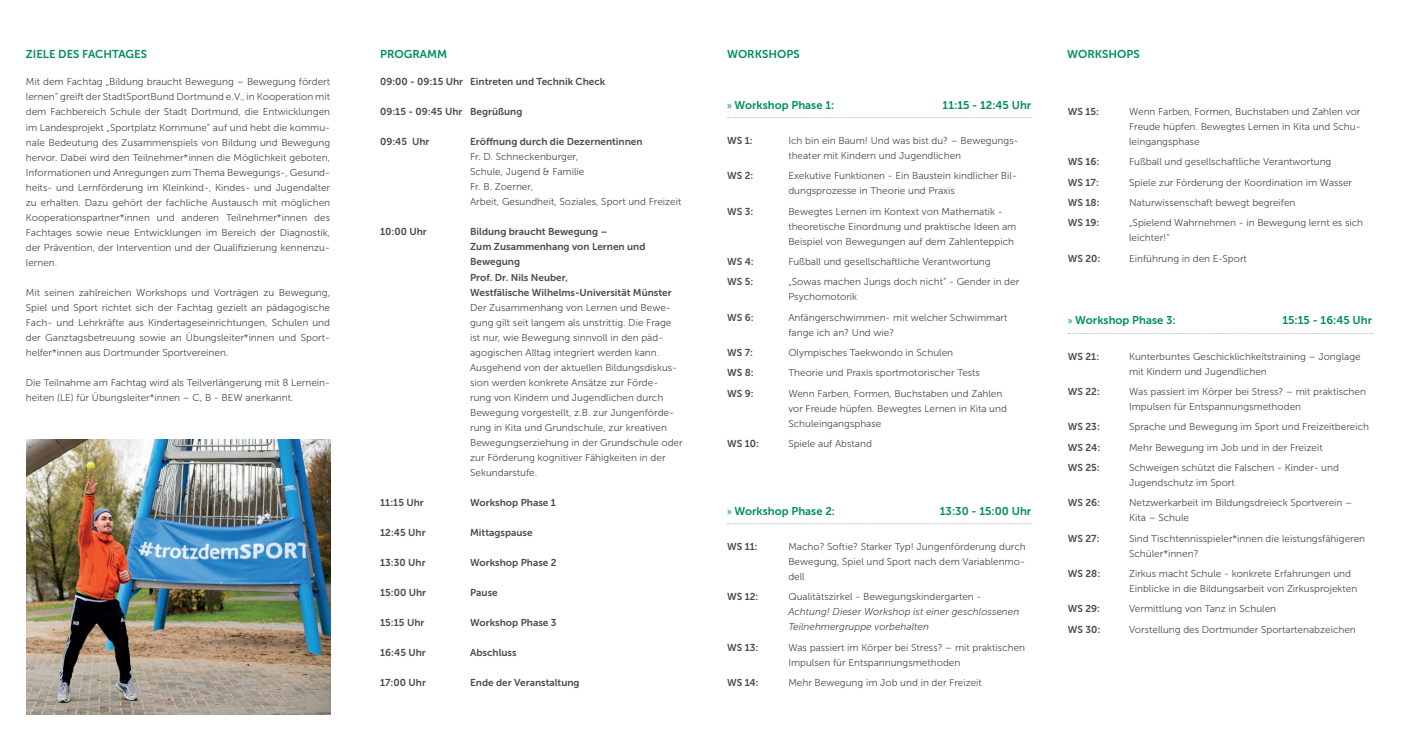
<style>
.page{position:relative;width:1407px;height:745px;background:#fff}
.page>*{position:absolute;margin:0;border:0;box-sizing:border-box;transform-origin:0 0}
.t1{font:11.38px "Museo Sans 700";color:#008f55}
.t2{font:11.25px "Museo Sans 700";color:#008f55}
.t3{font:10px/15px "Museo Sans 300";color:#4b4c4d}
.t4{font:10px/15px "Museo Sans 700";color:#4b4c4d}
.t5{font:italic 10px/15px "Museo Sans 300";color:#4b4c4d}
.s1{font-family:"Myriad Pro"}
</style>
<div class="page">
<svg style="left:727px;top:117px;width:305px;height:1px"></svg>
<svg style="left:727px;top:523px;width:305px;height:1px"></svg>
<svg style="left:1068px;top:333px;width:304px;height:1px"></svg>
<img style="left:27px;top:439px;width:303px;height:275px">
<p class="t1" style="left:26px;top:47px;width:123px">ZIELE DES FACHTAGES</p>
<p class="t3" style="left:26px;top:74px;width:306px;text-align:justify">Mit dem Fachtag „Bildung braucht Bewegung – Bewegung fördert lernen“ greift der StadtSportBund Dortmund e. V., in Kooperation mit dem Fachbereich Schule der Stadt Dortmund, die Entwicklungen im Landesprojekt „Sportplatz Kommune“ auf und hebt die kommu&shy;nale Bedeutung des Zusammenspiels von Bildung und Bewegung hervor. Dabei wird den Teilnehmer*innen die Möglichkeit geboten, Informationen und Anregungen zum Thema Bewegungs-, Gesund&shy;heits- und Lernförderung im Kleinkind-, Kindes- und Jugendalter zu erhalten. Dazu gehört der fachliche Austausch mit möglichen Kooperationspartner*innen und anderen Teilnehmer*innen des Fachtages sowie neue Entwicklungen im Bereich der Diagnostik, der Prävention, der Intervention und der Qualifizierung kennenzu&shy;lernen.</p>
<p class="t3" style="left:26px;top:284px;width:306px">Mit seinen zahlreichen Workshops und Vorträgen zu Bewegung, Spiel und Sport richtet sich der Fachtag gezielt an pädagogische Fach- und Lehrkräfte aus Kindertageseinrichtungen, Schulen und der Ganztagsbetreuung sowie an Übungsleiter*innen und Sport&shy;helfer*innen aus Dortmunder Sportvereinen.</p>
<p class="t3" style="left:26px;top:374px;width:306px">Die Teilnahme am Fachtag wird als Teilverlängerung mit 8 Lernein&shy;heiten (LE) für Übungsleiter*innen – C, B - BEW anerkannt.</p>
<p class="t1" style="left:380px;top:47px;width:68px">PROGRAMM</p>
<p class="t4" style="left:380px;top:74px;width:227px">09:00 - 09:15 Uhr Eintreten und Technik Check</p>
<p class="t4" style="left:380px;top:104px;width:144px">09:15 - 09:45 Uhr Begrüßung</p>
<p class="t4" style="left:380px;top:134px;width:51px">09:45 Uhr</p>
<p class="t4" style="left:470px;top:134px;width:174px">Eröffnung durch die Dezernentinnen</p>
<p class="t3" style="left:470px;top:149px;width:213px">Fr. D. Schneckenburger,<br>Schule, Jugend &amp; Familie<br>Fr. B. Zoerner,<br>Arbeit, Gesundheit, Soziales, Sport und Freizeit</p>
<p class="t4" style="left:380px;top:224px;width:48px">10:00 Uhr</p>
<p class="t4" style="left:470px;top:224px;width:203px">Bildung braucht Bewegung –<br>Zum Zusammenhang von Lernen und<br>Bewegung<br>Prof. Dr. Nils Neuber,<br>Westfälische Wilhelms-Universität Münster</p>
<p class="t3" style="left:470px;top:299px;width:214px">Der Zusammenhang von Lernen und Bewe&shy;gung gilt seit langem als unstrittig. Die Frage ist nur, wie Bewegung sinnvoll in den päd&shy;agogischen Alltag integriert werden kann.<br>Ausgehend von der aktuellen Bildungsdiskus&shy;sion werden konkrete Ansätze zur Förde-<br>rung von Kindern und Jugendlichen durch Bewegung vorgestellt, z. B. zur Jungenförde&shy;rung in Kita und Grundschule, zur kreativen Bewegungserziehung in der Grundschule oder zur Förderung kognitiver Fähigkeiten in der Sekundarstufe.</p>
<p class="t4" style="left:380px;top:494px;width:45px">11:15 Uhr</p>
<p class="t4" style="left:470px;top:494px;width:87px">Workshop Phase 1</p>
<p class="t4" style="left:380px;top:524px;width:47px">12:45 Uhr</p>
<p class="t4" style="left:470px;top:524px;width:64px">Mittagspause</p>
<p class="t4" style="left:380px;top:554px;width:47px">13:30 Uhr</p>
<p class="t4" style="left:470px;top:554px;width:88px">Workshop Phase 2</p>
<p class="t4" style="left:380px;top:584px;width:48px">15:00 Uhr</p>
<p class="t4" style="left:470px;top:584px;width:29px">Pause</p>
<p class="t4" style="left:380px;top:614px;width:46px">15:15 Uhr</p>
<p class="t4" style="left:470px;top:614px;width:88px">Workshop Phase 3</p>
<p class="t4" style="left:380px;top:644px;width:47px">16:45 Uhr</p>
<p class="t4" style="left:470px;top:644px;width:48px">Abschluss</p>
<p class="t4" style="left:380px;top:674px;width:47px">17:00 Uhr</p>
<p class="t4" style="left:470px;top:674px;width:111px">Ende der Veranstaltung</p>
<p class="t1" style="left:727px;top:47px;width:74px">WORKSHOPS</p>
<p class="t2" style="left:727px;top:98px;width:109px"><span class="s1">»</span> Workshop Phase 1:</p>
<p class="t2" style="left:942px;top:98px;width:90px">11:15 - 12:45 Uhr</p>
<p class="t4" style="left:727px;top:133px;width:27px">WS 1:</p>
<p class="t3" style="left:788px;top:133px;width:232px">Ich bin ein Baum! Und was bist du? – Bewegungs&shy;theater mit Kindern und Jugendlichen</p>
<p class="t4" style="left:727px;top:168px;width:28px">WS 2:</p>
<p class="t3" style="left:788px;top:168px;width:230px">Exekutive Funktionen - Ein Baustein kindlicher Bil&shy;dungsprozesse in Theorie und Praxis</p>
<p class="t4" style="left:727px;top:203px;width:28px">WS 3:</p>
<p class="t3" style="left:788px;top:203px;width:230px">Bewegtes Lernen im Kontext von Mathematik - theoretische Einordnung und praktische Ideen am<br>Beispiel von Bewegungen auf dem Zahlenteppich</p>
<p class="t4" style="left:727px;top:254px;width:28px">WS 4:</p>
<p class="t3" style="left:788px;top:254px;width:204px">Fußball und gesellschaftliche Verantwortung</p>
<p class="t4" style="left:727px;top:274px;width:28px">WS 5:</p>
<p class="t3" style="left:788px;top:274px;width:232px">„Sowas machen Jungs doch nicht“ - Gender in der<br>Psychomotorik</p>
<p class="t4" style="left:727px;top:309px;width:28px">WS 6:</p>
<p class="t3" style="left:788px;top:309px;width:221px">Anfängerschwimmen- mit welcher Schwimmart fange ich an? Und wie?</p>
<p class="t4" style="left:727px;top:345px;width:27px">WS 7:</p>
<p class="t3" style="left:788px;top:345px;width:166px">Olympisches Taekwondo in Schulen</p>
<p class="t4" style="left:727px;top:365px;width:28px">WS 8:</p>
<p class="t3" style="left:788px;top:365px;width:193px">Theorie und Praxis sportmotorischer Tests</p>
<p class="t4" style="left:727px;top:385px;width:28px">WS 9:</p>
<p class="t3" style="left:788px;top:385px;width:220px">Wenn Farben, Formen, Buchstaben und Zahlen vor Freude hüpfen. Bewegtes Lernen in Kita und<br>Schuleingangsphase</p>
<p class="t4" style="left:727px;top:436px;width:33px">WS 10:</p>
<p class="t3" style="left:788px;top:436px;width:85px">Spiele auf Abstand</p>
<p class="t2" style="left:727px;top:504px;width:110px"><span class="s1">»</span> Workshop Phase 2:</p>
<p class="t2" style="left:940px;top:504px;width:93px">13:30 - 15:00 Uhr</p>
<p class="t4" style="left:727px;top:538px;width:32px">WS 11:</p>
<p class="t3" style="left:788px;top:538px;width:239px;text-align:justify">Macho? Softie? Starker Typ! Jungenförderung durch Bewegung, Spiel und Sport nach dem Variablenmo&shy;dell</p>
<p class="t4" style="left:727px;top:589px;width:33px">WS 12:</p>
<p class="t3" style="left:788px;top:589px;width:195px">Qualitätszirkel - Bewegungskindergarten -</p>
<p class="t5" style="left:788px;top:604px;width:232px">Achtung! Dieser Workshop ist einer geschlossenen<br>Teilnehmergruppe vorbehalten</p>
<p class="t4" style="left:727px;top:639px;width:33px">WS 13:</p>
<p class="t3" style="left:788px;top:639px;width:238px">Was passiert im Körper bei Stress? – mit praktischen<br>Impulsen für Entspannungsmethoden</p>
<p class="t4" style="left:727px;top:674px;width:33px">WS 14:</p>
<p class="t3" style="left:788px;top:674px;width:195px">Mehr Bewegung im Job und in der Freizeit</p>
<p class="t1" style="left:1067px;top:47px;width:74px">WORKSHOPS</p>
<p class="t4" style="left:1068px;top:104px;width:33px">WS 15:</p>
<p class="t3" style="left:1129px;top:104px;width:233px;text-align:justify">Wenn Farben, Formen, Buchstaben und Zahlen vor Freude hüpfen. Bewegtes Lernen in Kita und Schu&shy;leingangsphase</p>
<p class="t4" style="left:1068px;top:154px;width:33px">WS 16:</p>
<p class="t3" style="left:1129px;top:154px;width:204px">Fußball und gesellschaftliche Verantwortung</p>
<p class="t4" style="left:1068px;top:174px;width:33px">WS 17:</p>
<p class="t3" style="left:1129px;top:174px;width:225px">Spiele zur Förderung der Koordination im Wasser</p>
<p class="t4" style="left:1068px;top:195px;width:33px">WS 18:</p>
<p class="t3" style="left:1129px;top:195px;width:168px">Naturwissenschaft bewegt begreifen</p>
<p class="t4" style="left:1068px;top:215px;width:33px">WS 19:</p>
<p class="t3" style="left:1129px;top:215px;width:236px">„Spielend Wahrnehmen - in Bewegung lernt es sich leichter!“</p>
<p class="t4" style="left:1068px;top:250px;width:34px">WS 20:</p>
<p class="t3" style="left:1129px;top:250px;width:119px">Einführung in den E-Sport</p>
<p class="t2" style="left:1068px;top:314px;width:109px"><span class="s1">»</span> Workshop Phase 3:</p>
<p class="t2" style="left:1282px;top:314px;width:91px">15:15 - 16:45 Uhr</p>
<p class="t4" style="left:1068px;top:348px;width:33px">WS 21:</p>
<p class="t3" style="left:1129px;top:348px;width:233px">Kunterbuntes Geschicklichkeitstraining – Jonglage mit Kindern und Jugendlichen</p>
<p class="t4" style="left:1068px;top:384px;width:34px">WS 22:</p>
<p class="t3" style="left:1129px;top:384px;width:238px">Was passiert im Körper bei Stress? – mit praktischen<br>Impulsen für Entspannungsmethoden</p>
<p class="t4" style="left:1068px;top:419px;width:34px">WS 23:</p>
<p class="t3" style="left:1129px;top:419px;width:242px">Sprache und Bewegung im Sport und Freizeitbereich</p>
<p class="t4" style="left:1068px;top:439px;width:34px">WS 24:</p>
<p class="t3" style="left:1129px;top:439px;width:195px">Mehr Bewegung im Job und in der Freizeit</p>
<p class="t4" style="left:1068px;top:459px;width:34px">WS 25:</p>
<p class="t3" style="left:1129px;top:460px;width:211px">Schweigen schützt die Falschen - Kinder- und<br>Jugendschutz im Sport</p>
<p class="t4" style="left:1068px;top:495px;width:34px">WS 26:</p>
<p class="t3" style="left:1129px;top:495px;width:225px">Netzwerkarbeit im Bildungsdreieck Sportverein –<br>Kita – Schule</p>
<p class="t4" style="left:1068px;top:530px;width:33px">WS 27:</p>
<p class="t3" style="left:1129px;top:530px;width:238px">Sind Tischtennisspieler*innen die leistungsfähigeren<br>Schüler*innen?</p>
<p class="t4" style="left:1068px;top:565px;width:34px">WS 28:</p>
<p class="t3" style="left:1129px;top:566px;width:230px">Zirkus macht Schule - konkrete Erfahrungen und<br>Einblicke in die Bildungsarbeit von Zirkusprojekten</p>
<p class="t4" style="left:1068px;top:601px;width:34px">WS 29:</p>
<p class="t3" style="left:1129px;top:601px;width:149px">Vermittlung von Tanz in Schulen</p>
<p class="t4" style="left:1068px;top:621px;width:34px">WS 30:</p>
<p class="t3" style="left:1129px;top:621px;width:228px">Vorstellung des Dortmunder Sportartenabzeichen</p>
</div>
